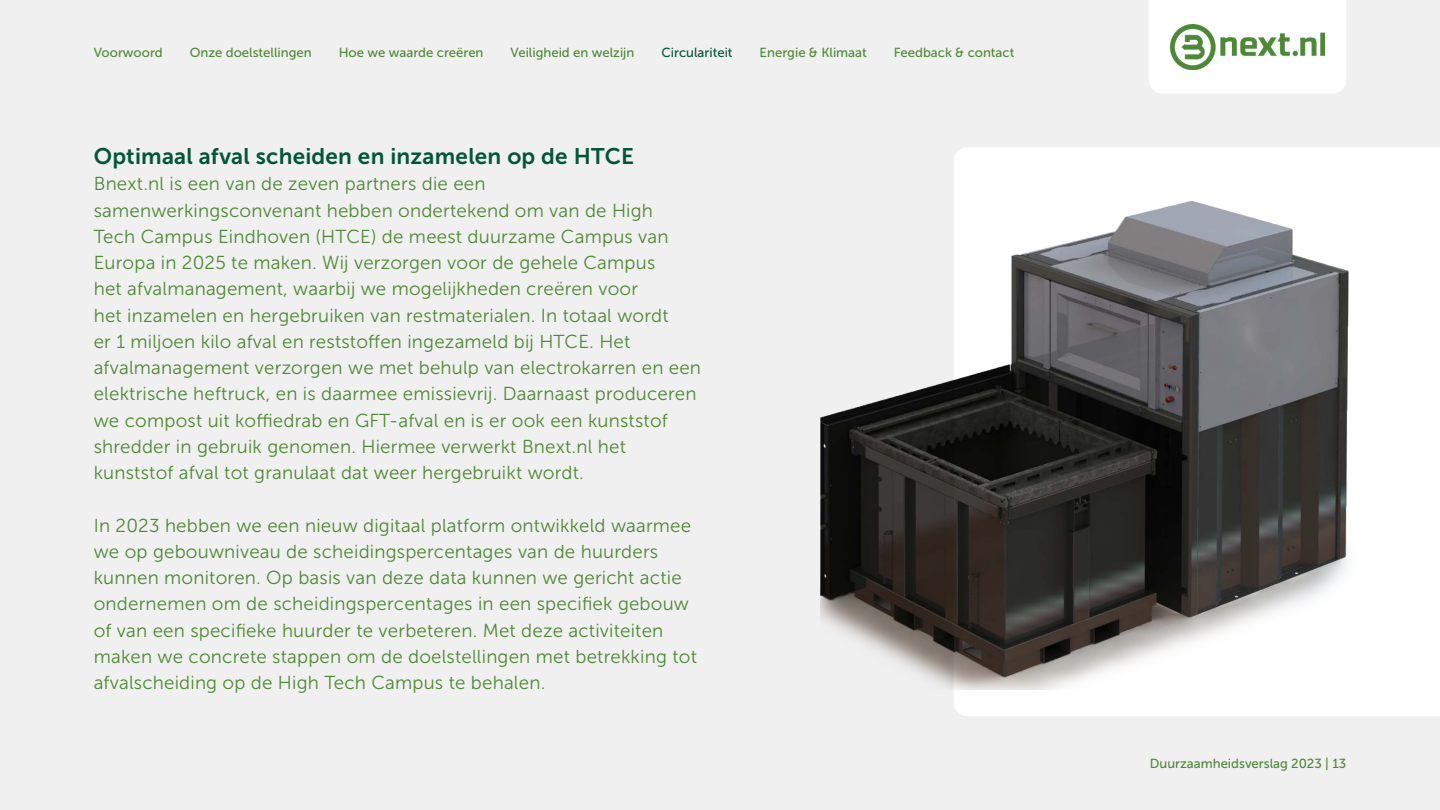
<style>
.page{position:relative;width:1440px;height:810px;background:#f0f0f0}
.page>*{position:absolute;margin:0;border:0;box-sizing:border-box;transform-origin:0 0}
.t1{font:22.5px "Museo Sans 700";letter-spacing:.01em;color:#005738}
.t2{font:18.75px/26.2px "Museo Sans 300";letter-spacing:.01em;color:#4c8b32}
.t3{font:13.12px "Museo Sans 500";color:#4c8b32}
.t4{font:13.12px "Museo Sans 500";color:#005738}
</style>
<div class="page">
<div style="left:1149px;top:0;width:197px;height:94px;background:#fff"></div>
<img style="left:1170px;top:24px;width:155px;height:46px">
<div style="left:954px;top:148px;width:486px;height:568px;background:#fff"></div>
<img style="left:820px;top:173px;width:544px;height:516px">
<p class="t3" style="left:94px;top:46px;width:71px">Voorwoord</p>
<p class="t3" style="left:190px;top:46px;width:123px">Onze doelstellingen</p>
<p class="t3" style="left:339px;top:46px;width:146px">Hoe we waarde creëren</p>
<p class="t3" style="left:511px;top:46px;width:125px">Veiligheid en welzijn</p>
<p class="t4" style="left:661px;top:46px;width:73px">Circulariteit</p>
<p class="t3" style="left:760px;top:46px;width:109px">Energie &amp; Klimaat</p>
<p class="t3" style="left:894px;top:46px;width:122px">Feedback &amp; contact</p>
<p class="t1" style="left:94px;top:144px;width:542px">Optimaal afval scheiden en inzamelen op de HTCE</p>
<p class="t2" style="left:94px;top:171px;width:609px">Bnext.nl is een van de zeven partners die een samenwerkingsconvenant hebben ondertekend om van de High<br>Tech Campus Eindhoven (HTCE) de meest duurzame Campus van Europa in 2025 te maken. Wij verzorgen voor de gehele Campus<br>het afvalmanagement, waarbij we mogelijkheden creëren voor<br>het inzamelen en hergebruiken van restmaterialen. In totaal wordt<br>er 1 miljoen kilo afval en reststoffen ingezameld bij HTCE. Het afvalmanagement verzorgen we met behulp van electrokarren en een elektrische heftruck, en is daarmee emissievrij. Daarnaast produceren we compost uit koffiedrab en GFT-afval en is er ook een kunststof shredder in gebruik genomen. Hiermee verwerkt Bnext.nl het kunststof afval tot granulaat dat weer hergebruikt wordt.</p>
<p class="t2" style="left:94px;top:512px;width:605px">In 2023 hebben we een nieuw digitaal platform ontwikkeld waarmee we op gebouwniveau de scheidingspercentages van de huurders kunnen monitoren. Op basis van deze data kunnen we gericht actie ondernemen om de scheidingspercentages in een specifiek gebouw of van een specifieke huurder te verbeteren. Met deze activiteiten maken we concrete stappen om de doelstellingen met betrekking tot afvalscheiding op de High Tech Campus te behalen.</p>
<p class="t3" style="left:1150px;top:756px;width:198px">Duurzaamheidsverslag 2023 | 13</p>
</div>
